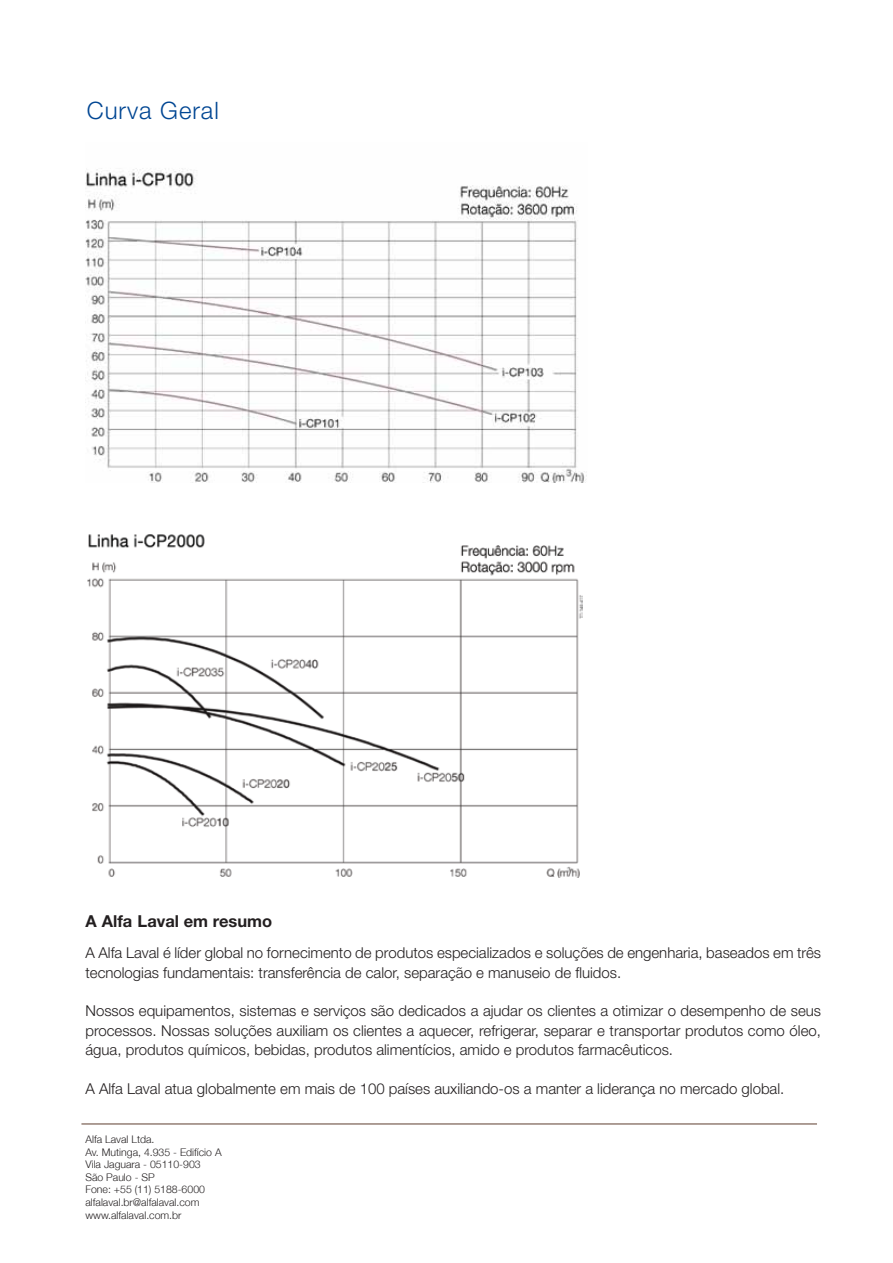
<style>
.page{position:relative;width:893px;height:1263px;background:#fff}
.page>*{position:absolute;margin:0;border:0;box-sizing:border-box;transform-origin:0 0}
.t1{font:300 24px "Helvetica Neue LT Pro";letter-spacing:.04em;color:#004693}
.t2{font:700 16.5px "Helvetica Neue LT Pro";color:#231f20}
.t3{font:300 15px/19.4px "Helvetica Neue LT Pro";color:#231f20}
.t4{font:300 10.5px/12.6px "Helvetica Neue";color:#231f20}
</style>
<div class="page">
<hr style="left:81px;top:1123px;width:736px;height:2px;background:#937e74">
<img style="left:85px;top:168px;width:502px;height:314px">
<img style="left:87px;top:534px;width:495px;height:343px">
<h1 class="t1" style="left:87px;top:96px;width:133px">Curva Geral</h1>
<p class="t2" style="left:85px;top:911px;width:188px">A Alfa Laval em resumo</p>
<p class="t3" style="left:85px;top:943px;width:737px">A Alfa Laval é líder global no fornecimento de produtos especializados e soluções de engenharia, baseados em três tecnologias fundamentais: transferência de calor, separação e manuseio de fluidos.</p>
<p class="t3" style="left:85px;top:1001px;width:737px;text-align:justify">Nossos equipamentos, sistemas e serviços são dedicados a ajudar os clientes a otimizar o desempenho de seus processos. Nossas soluções auxiliam os clientes a aquecer, refrigerar, separar e transportar produtos como óleo, água, produtos químicos, bebidas, produtos alimentícios, amido e produtos farmacêuticos.</p>
<p class="t3" style="left:85px;top:1078px;width:700px">A Alfa Laval atua globalmente em mais de 100 países auxiliando-os a manter a liderança no mercado global.</p>
<p class="t4" style="left:85px;top:1133px;width:138px">Alfa Laval Ltda.<br>Av. Mutinga, 4.935 - Edifício A<br>Vila Jaguara - 05110-903<br>São Paulo - SP<br>Fone: +55 (11) 5188-6000 alfalaval.br@alfalaval.com www.alfalaval.com.br</p>
</div>
